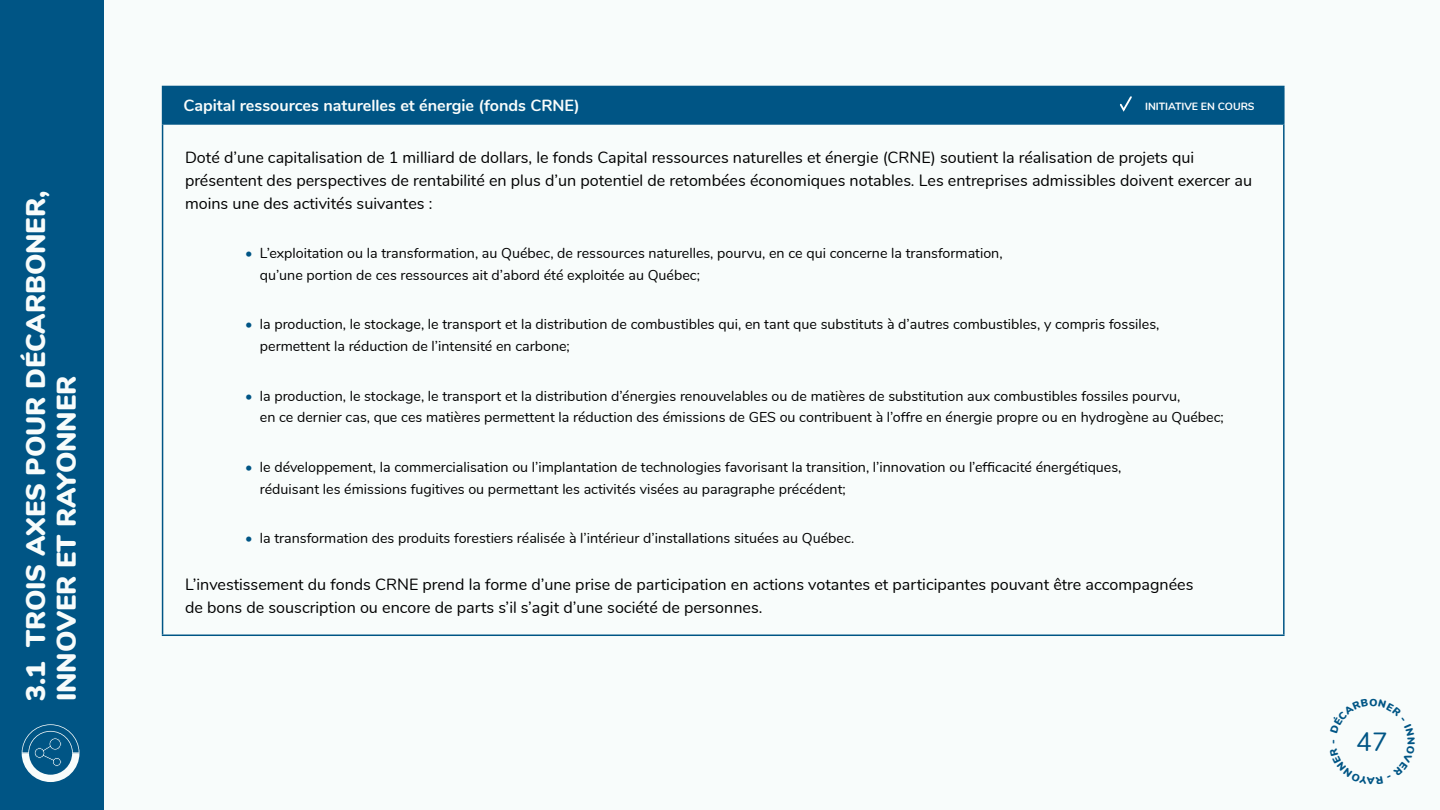
<style>
.page{position:relative;width:1440px;height:810px;background:#fff}
.page>*{position:absolute;margin:0;border:0;box-sizing:border-box;transform-origin:0 0}
.t1{font:900 27px/30.8px "Nunito";color:#f8fcfb}
.t2{font:26.25px "Nunito";color:#005585}
.t3{font:16.12px/22.9px "Nunito";color:#000}
.t4{font:700 16.12px "Nunito";color:#f8fcfb}
.t5{font:14.25px/21.8px "Nunito";color:#000}
.t6{font:700 10.5px "Nunito";color:#fff}
.t7{font:900 10.43px "Nunito";color:#005585}
.s1{font-weight:700;color:#005585}
</style>
<div class="page">
<div style="left:3px;top:0;width:1437px;height:810px;background:#f8fcfb"></div>
<div style="left:0;top:0;width:104px;height:810px;background:#005585"></div>
<svg style="left:22px;top:724px;width:57px;height:58px"></svg>
<div style="left:163px;top:86px;width:1121px;height:38px;background:#005585"></div>
<hr style="left:162px;top:125px;width:1px;height:510px;background:#005585">
<hr style="left:1283px;top:125px;width:2px;height:510px;background:#005585">
<hr style="left:162px;top:635px;width:1123px;height:1px;background:#005585">
<hr style="left:162px;top:86px;width:1123px;height:1px;background:#005585">
<hr style="left:162px;top:87px;width:1px;height:36px;background:#005585">
<hr style="left:1283px;top:87px;width:2px;height:36px;background:#005585">
<hr style="left:162px;top:123px;width:1123px;height:2px;background:#005585">
<svg style="left:1120px;top:96px;width:12px;height:16px"></svg>
<h1 class="t1" style="left:19px;top:701px;width:512px;rotate:-90deg">3.1 TROIS AXES POUR DÉCARBONER,<br>INNOVER ET RAYONNER</h1>
<p class="t4" style="left:184px;top:94px;width:398px">Capital ressources naturelles et énergie (fonds CRNE)</p>
<p class="t3" style="left:185px;top:145px;width:1068px">Doté d’une capitalisation de 1 milliard de dollars, le fonds Capital ressources naturelles et énergie (CRNE) soutient la réalisation de projets qui présentent des perspectives de rentabilité en plus d’un potentiel de retombées économiques notables. Les entreprises admissibles doivent exercer au moins une des activités suivantes :</p>
<p class="t5" style="left:260px;top:241px;width:744px;text-indent:-15px"><span class="s1">•</span> L’exploitation ou la transformation, au Québec, de ressources naturelles, pourvu, en ce qui concerne la transformation, qu’une portion de ces ressources ait d’abord été exploitée au Québec;</p>
<p class="t5" style="left:260px;top:313px;width:901px;text-indent:-15px"><span class="s1">•</span> la production, le stockage, le transport et la distribution de combustibles qui, en tant que substituts à d’autres combustibles, y compris fossiles, permettent la réduction de l’intensité en carbone;</p>
<p class="t5" style="left:260px;top:384px;width:965px;text-indent:-15px"><span class="s1">•</span> la production, le stockage, le transport et la distribution d’énergies renouvelables ou de matières de substitution aux combustibles fossiles pourvu,<br>en ce dernier cas, que ces matières permettent la réduction des émissions de GES ou contribuent à l’offre en énergie propre ou en hydrogène au Québec;</p>
<p class="t5" style="left:260px;top:455px;width:863px;text-indent:-15px"><span class="s1">•</span> le développement, la commercialisation ou l’implantation de technologies favorisant la transition, l’innovation ou l’efficacité énergétiques, réduisant les émissions fugitives ou permettant les activités visées au paragraphe précédent;</p>
<p class="t5" style="left:245px;top:526px;width:611px"><span class="s1">•</span> la transformation des produits forestiers réalisée à l’intérieur d’installations situées au Québec.</p>
<p class="t3" style="left:185px;top:572px;width:1010px">L’investissement du fonds CRNE prend la forme d’une prise de participation en actions votantes et participantes pouvant être accompagnées de bons de souscription ou encore de parts s’il s’agit d’une société de personnes.</p>
<p class="t6" style="left:1145px;top:98px;width:111px">INITIATIVE EN COURS</p>
<p class="t7" style="left:1325px;top:744px;width:6px;rotate:-90deg">-</p>
<h2 class="t2" style="left:1356px;top:722px;width:33px">47</h2>
</div>
